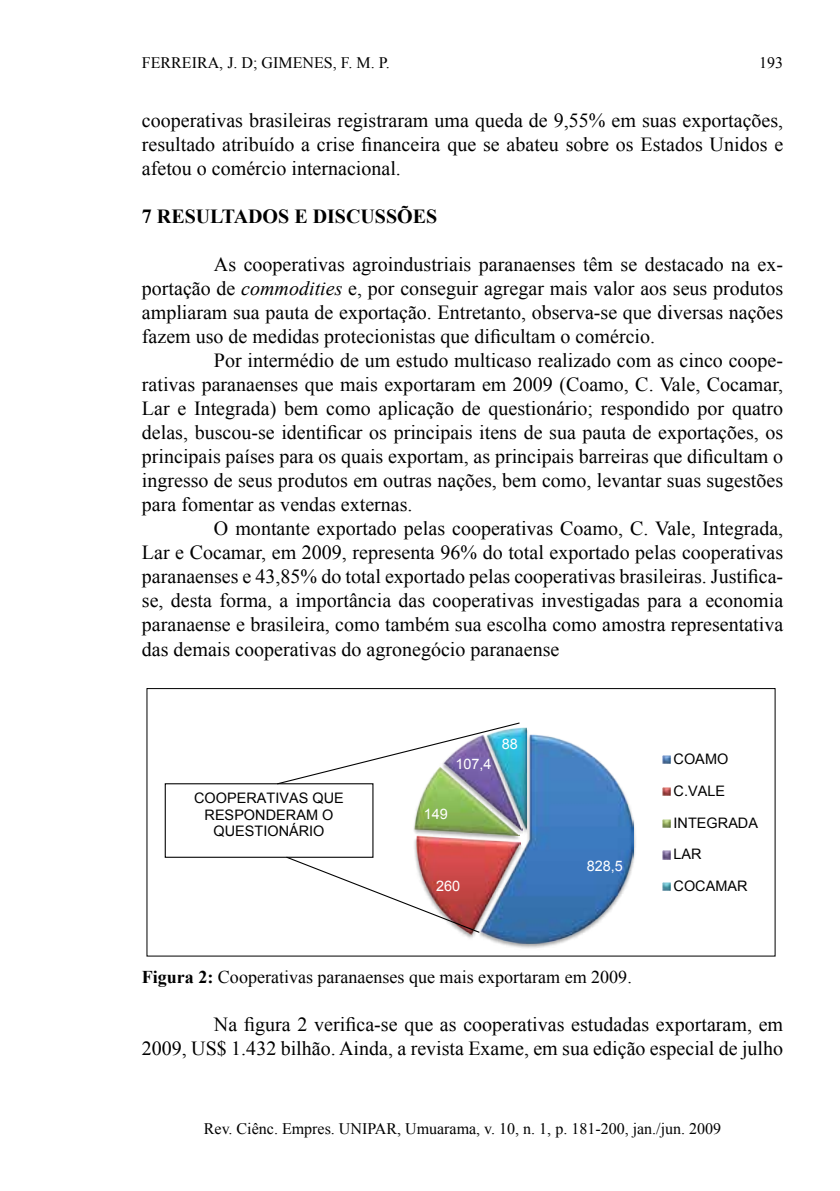
<style>
.page{position:relative;width:840px;height:1191px;background:#fff}
.page>*{position:absolute;margin:0;border:0;box-sizing:border-box;transform-origin:0 0}
.t1{font:20px/24px "Times New Roman";color:#000;text-align:justify}
.t2{font:700 20px "Times New Roman";color:#000}
.t3{font:18px "Times New Roman";color:#000}
.t4{font:16px "Times New Roman";color:#000}
.t5{font:14.4px/16.6px "Arial";color:#000;text-align:center}
.t6{font:14.4px "Arial";color:#fff}
.s1{font-style:italic}
.s2{font-weight:700}
</style>
<div class="page">
<img style="left:498px;top:734px;width:138px;height:214px">
<img style="left:414px;top:842px;width:66px;height:97px">
<img style="left:480px;top:735px;width:153px;height:208px">
<img style="left:416px;top:836px;width:104px;height:98px">
<img style="left:414px;top:785px;width:105px;height:50px">
<img style="left:443px;top:785px;width:43px;height:46px">
<img style="left:486px;top:727px;width:40px;height:105px">
<svg style="left:662px;top:755px;width:8px;height:8px"></svg>
<svg style="left:662px;top:787px;width:8px;height:8px"></svg>
<svg style="left:662px;top:819px;width:8px;height:8px"></svg>
<svg style="left:662px;top:851px;width:8px;height:8px"></svg>
<svg style="left:662px;top:882px;width:8px;height:9px"></svg>
<div style="left:146px;top:688px;width:629px;height:268px;border:1px solid #000"></div>
<svg style="left:279px;top:722px;width:241px;height:63px"></svg>
<svg style="left:285px;top:856px;width:195px;height:77px"></svg>
<p class="t4" style="left:142px;top:52px;width:249px">FERREIRA, J. D; GIMENES, F. M. P.</p>
<p class="t4" style="left:758px;top:52px;width:25px">193</p>
<p class="t1" style="left:142px;top:108px;width:642px">cooperativas brasileiras registraram uma queda de 9,55% em suas exportações, resultado atribuído a crise financeira que se abateu sobre os Estados Unidos e afetou o comércio internacional.</p>
<p class="t2" style="left:142px;top:203px;width:297px">7 RESULTADOS E DISCUSSÕES</p>
<p class="t1" style="left:142px;top:252px;width:642px;text-indent:72px">As cooperativas agroindustriais paranaenses têm se destacado na ex&shy;portação de <span class="s1">commodities</span> e, por conseguir agregar mais valor aos seus produtos ampliaram sua pauta de exportação. Entretanto, observa-se que diversas nações fazem uso de medidas protecionistas que dificultam o comércio.</p>
<p class="t1" style="left:142px;top:348px;width:642px;text-indent:72px">Por intermédio de um estudo multicaso realizado com as cinco coope&shy;rativas paranaenses que mais exportaram em 2009 (Coamo, C. Vale, Cocamar, Lar e Integrada) bem como aplicação de questionário; respondido por quatro delas, buscou-se identificar os principais itens de sua pauta de exportações, os principais países para os quais exportam, as principais barreiras que dificultam o ingresso de seus produtos em outras nações, bem como, levantar suas sugestões para fomentar as vendas externas.</p>
<p class="t1" style="left:142px;top:516px;width:642px;text-indent:72px">O montante exportado pelas cooperativas Coamo, C. Vale, Integrada, Lar e Cocamar, em 2009, representa 96% do total exportado pelas cooperativas paranaenses e 43,85% do total exportado pelas cooperativas brasileiras. Justifica&shy;se, desta forma, a importância das cooperativas investigadas para a economia paranaense e brasileira, como também sua escolha como amostra representativa das demais cooperativas do agronegócio paranaense</p>
<p class="t5" style="left:194px;top:790px;width:151px">COOPERATIVAS QUE<br>RESPONDERAM O<br>QUESTIONÁRIO</p>
<p class="t6" style="left:455px;top:754px;width:38px">107,4</p>
<p class="t6" style="left:501px;top:734px;width:18px">88</p>
<p class="t6" style="left:423px;top:804px;width:26px">149</p>
<p class="t6" style="left:436px;top:876px;width:26px">260</p>
<p class="t6" style="left:586px;top:857px;width:38px">828,5</p>
<p class="t5" style="left:673px;top:750px;width:56px">COAMO</p>
<p class="t5" style="left:673px;top:782px;width:53px">C.VALE</p>
<p class="t5" style="left:673px;top:814px;width:86px">INTEGRADA</p>
<p class="t5" style="left:673px;top:846px;width:30px">LAR</p>
<p class="t5" style="left:673px;top:878px;width:76px">COCAMAR</p>
<p class="t3" style="left:142px;top:964px;width:491px"><span class="s2">Figura 2:</span> Cooperativas paranaenses que mais exportaram em 2009.</p>
<p class="t1" style="left:142px;top:1011px;width:642px;text-align:right">Na figura 2 verifica-se que as cooperativas estudadas exportaram, em<br>2009, US$ 1.432 bilhão. Ainda, a revista Exame, em sua edição especial de julho</p>
<p class="t4" style="left:204px;top:1118px;width:518px">Rev. Ciênc. Empres. UNIPAR, Umuarama, v. 10, n. 1, p. 181-200, jan./jun. 2009</p>
</div>
